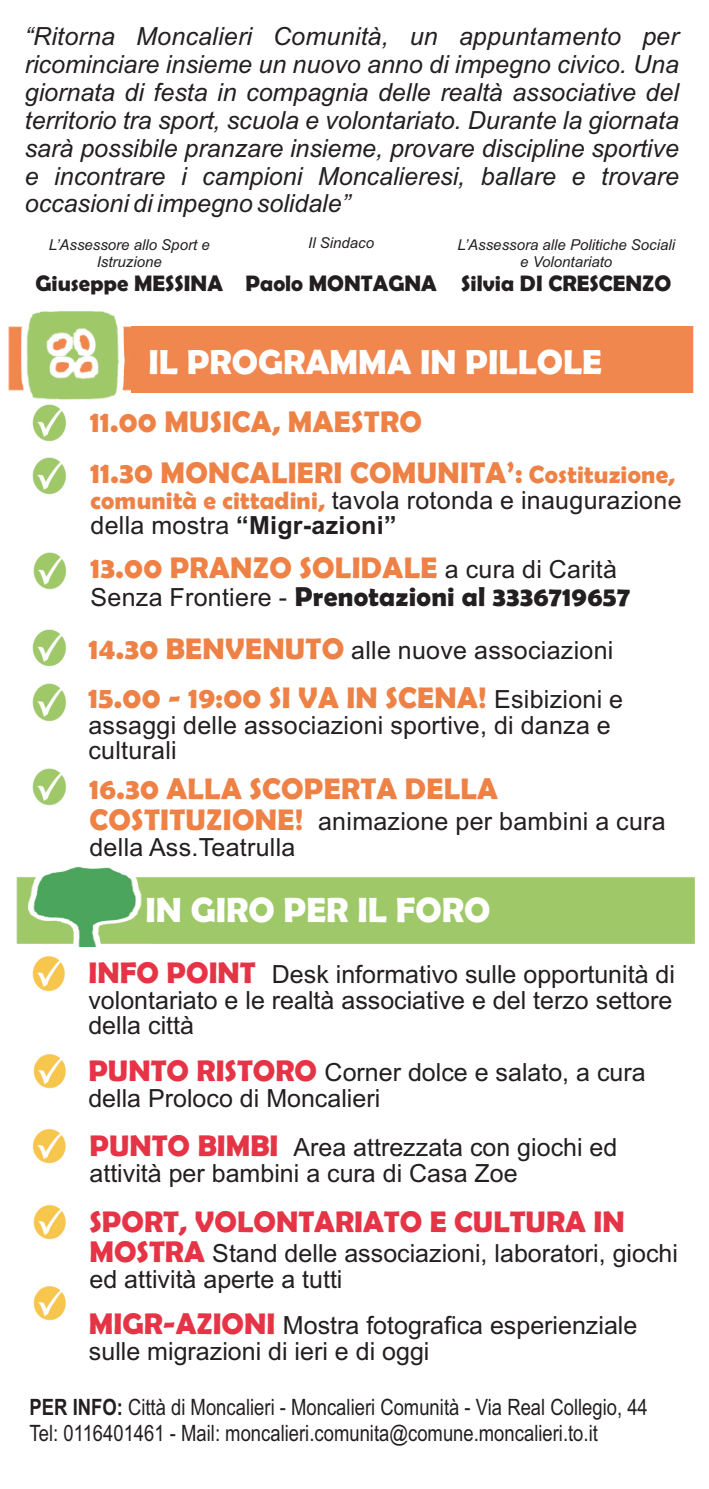
<style>
.page{position:relative;width:709px;height:1489px;background:#fff}
.page>*{position:absolute;margin:0;border:0;box-sizing:border-box;transform-origin:0 0}
.t1{font:700 35.25px "Berlin Sans FB Demi";color:#fff}
.t2{font:700 35px "Berlin Sans FB Demi";color:#fff}
.t3{font:700 30px "Berlin Sans FB Demi";letter-spacing:.01em;color:#ee8246}
.t4{font:700 30px "Berlin Sans FB Demi";color:#e63447}
.t5{font:700 27.5px "Berlin Sans FB Demi";letter-spacing:.01em;color:#231f20}
.t6{font:25px/26px "Arial";color:#231f20}
.t7{font:italic 25px/28px "Arial";color:#231f20;text-align:justify}
.t8{font:22.5px/25.5px "Arial Narrow";color:#231f20}
.t9{font:700 22.5px "Berlin Sans FB Demi";color:#231f20}
.t10{font:italic 15px/16.8px "Arial";color:#231f20;text-align:center}
.s1{font-size:25px}
.s2{font-family:"Berlin Sans FB Demi";font-weight:700;color:#ee8246}
.s3{font-weight:700}
.s4{font-family:"Arial";font-weight:400;font-size:25px;color:#231f20}
.s5{font-family:"Arial";font-weight:400;font-size:25px}
.s6{font-family:"Berlin Sans FB Demi";font-weight:700;font-size:30px;color:#ee8246}
.s7{font-family:"Berlin Sans FB Demi";font-weight:700;font-size:30px;color:#e63447}
</style>
<div class="page">
<img style="left:8px;top:311px;width:124px;height:89px">
<div style="left:132px;top:326px;width:562px;height:67px;background:#ef874e"></div>
<img style="left:16px;top:866px;width:679px;height:80px">
<div style="left:151px;top:879px;width:541px;height:64px;background:#9fc969"></div>
<img style="left:32px;top:404px;width:34px;height:38px">
<img style="left:32px;top:956px;width:33px;height:36px">
<img style="left:32px;top:457px;width:34px;height:38px">
<img style="left:33px;top:552px;width:33px;height:37px">
<img style="left:32px;top:629px;width:34px;height:37px">
<img style="left:32px;top:683px;width:34px;height:38px">
<img style="left:33px;top:1205px;width:33px;height:35px">
<img style="left:33px;top:1286px;width:33px;height:35px">
<img style="left:32px;top:768px;width:34px;height:38px">
<img style="left:33px;top:1054px;width:33px;height:35px">
<img style="left:32px;top:1129px;width:34px;height:35px">
<p class="t7" style="left:25px;top:24px;width:655px">“Ritorna Moncalieri Comunità, un appuntamento per ricominciare insieme un nuovo anno di impegno civico. Una giornata di festa in compagnia delle realtà associative del territorio tra sport, scuola e volontariato. Durante la giornata sarà possibile pranzare insieme, provare discipline sportive e incontrare i campioni Moncalieresi, ballare e trovare occasioni di impegno solidale”</p>
<p class="t10" style="left:49px;top:238px;width:162px">L’Assessore allo Sport e<br>Istruzione</p>
<p class="t9" style="left:35px;top:270px;width:189px">Giuseppe MESSINA</p>
<p class="t10" style="left:308px;top:235px;width:67px">Il Sindaco</p>
<p class="t9" style="left:245px;top:270px;width:193px">Paolo MONTAGNA</p>
<p class="t10" style="left:457px;top:238px;width:219px">L’Assessora alle Politiche Sociali e Volontariato</p>
<p class="t9" style="left:461px;top:270px;width:211px">Silvia DI CRESCENZO</p>
<h2 class="t2" style="left:148px;top:342px;width:455px">IL PROGRAMMA IN PILLOLE</h2>
<p class="t3" style="left:90px;top:405px;width:333px">11.00 MUSICA, MAESTRO</p>
<p class="t3" style="left:91px;top:455px;width:586px">11.30 MONCALIERI COMUNITA’: <span class="s1">Costituzione,</span></p>
<p class="t6" style="left:91px;top:489px;width:592px;line-height:25.2px"><span class="s2">comunità e cittadini,</span> tavola rotonda e inaugurazione della mostra <span class="s3">“Migr-azioni”</span></p>
<p class="t3" style="left:91px;top:550px;width:528px">13.00 PRANZO SOLIDALE <span class="s4">a cura di Carità</span></p>
<p class="t5" style="left:91px;top:580px;width:541px"><span class="s5">Senza Frontiere -</span> Prenotazioni al 3336719657</p>
<p class="t6" style="left:89px;top:639px;width:526px"><span class="s6">14.30 BENVENUTO</span> alle nuove associazioni</p>
<p class="t3" style="left:88px;top:680px;width:536px">15.00 - 19:00 SI VA IN SCENA! <span class="s4">Esibizioni e</span></p>
<p class="t6" style="left:88px;top:715px;width:524px;line-height:25.2px">assaggi delle associazioni sportive, di danza e culturali</p>
<p class="t3" style="left:89px;top:771px;width:410px">16.30 ALLA SCOPERTA DELLA</p>
<p class="t6" style="left:89px;top:810px;width:577px"><span class="s6">COSTITUZIONE!</span> animazione per bambini a cura della Ass.Teatrulla</p>
<h1 class="t1" style="left:145px;top:889px;width:346px">IN GIRO PER IL FORO</h1>
<p class="t6" style="left:88px;top:963px;width:588px;text-align:justify"><span class="s7">INFO POINT</span> Desk informativo sulle opportunità di volontariato e le realtà associative e del terzo settore della città</p>
<p class="t6" style="left:88px;top:1061px;width:559px"><span class="s7">PUNTO RISTORO</span> Corner dolce e salato, a cura della Proloco di Moncalieri</p>
<p class="t6" style="left:89px;top:1136px;width:529px"><span class="s7">PUNTO BIMBI</span> Area attrezzata con giochi ed attività per bambini a cura di Casa Zoe</p>
<p class="t4" style="left:89px;top:1204px;width:536px">SPORT, VOLONTARIATO E CULTURA IN</p>
<p class="t6" style="left:89px;top:1242px;width:590px"><span class="s7">MOSTRA</span> Stand delle associazioni, laboratori, giochi ed attività aperte a tutti</p>
<p class="t6" style="left:89px;top:1314px;width:550px"><span class="s7">MIGR-AZIONI</span> Mostra fotografica esperienziale sulle migrazioni di ieri e di oggi</p>
<p class="t8" style="left:30px;top:1396px;width:619px"><span class="s3">PER INFO:</span> Città di Moncalieri - Moncalieri Comunità - Via Real Collegio, 44<br>Tel: 0116401461 - Mail: moncalieri.comunita@comune.moncalieri.to.it</p>
</div>
